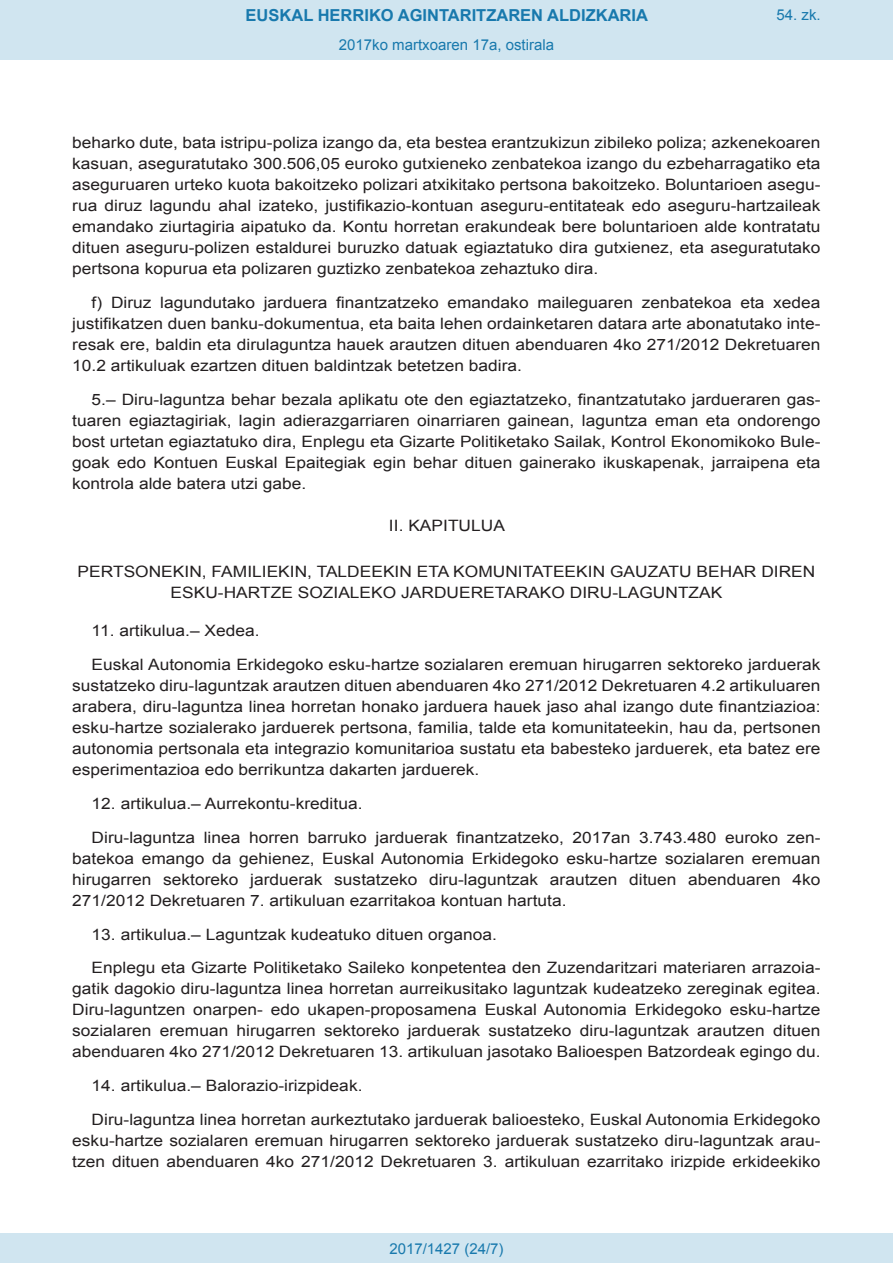
<style>
.page{position:relative;width:893px;height:1263px;background:#fff}
.page>*{position:absolute;margin:0;border:0;box-sizing:border-box;transform-origin:0 0}
.t1{font:700 16.5px "Arial";color:#1879ad}
.BOPVDetalle{font:15.6px/21px "Arial";color:#231f20;text-align:justify;scale:1.11 1}
.BOPVClave{font:15.6px/21px "Arial";color:#231f20;text-align:center;scale:1.11 1}
.Paginacion_Centro{font:15px "Arial";color:#1879ad}
</style>
<div class="page">
<div style="left:0;top:0;width:893px;height:60px;background:#d0e5f0"></div>
<div style="left:0;top:1233px;width:893px;height:30px;background:#d0e5f0"></div>
<p class="t1" style="left:246px;top:4px;width:404px">EUSKAL HERRIKO AGINTARITZAREN ALDIZKARIA</p>
<p class="Paginacion_Centro" style="left:339px;top:35px;width:217px">2017ko martxoaren 17a, ostirala</p>
<p class="Paginacion_Centro" style="left:776px;top:5px;width:46px">54. zk.</p>
<p class="BOPVDetalle" style="left:72px;top:132px;width:676px">beharko dute, bata istripu-poliza izango da, eta bestea erantzukizun zibileko poliza; azkenekoaren kasuan, aseguratutako 300.506,05 euroko gutxieneko zenbatekoa izango du ezbeharragatiko eta aseguruaren urteko kuota bakoitzeko polizari atxikitako pertsona bakoitzeko. Boluntarioen asegu&shy;rua diruz lagundu ahal izateko, justifikazio-kontuan aseguru-entitateak edo aseguru-hartzaileak emandako ziurtagiria aipatuko da. Kontu horretan erakundeak bere boluntarioen alde kontratatu dituen aseguru-polizen estaldurei buruzko datuak egiaztatuko dira gutxienez, eta aseguratutako pertsona kopurua eta polizaren guztizko zenbatekoa zehaztuko dira.</p>
<p class="BOPVDetalle" style="left:72px;top:292px;width:676px;text-indent:19px">f) Diruz lagundutako jarduera finantzatzeko emandako maileguaren zenbatekoa eta xedea justifikatzen duen banku-dokumentua, eta baita lehen ordainketaren datara arte abonatutako inte&shy;resak ere, baldin eta dirulaguntza hauek arautzen dituen abenduaren 4ko 271/2012 Dekretuaren 10.2 artikuluak ezartzen dituen baldintzak betetzen badira.</p>
<p class="BOPVDetalle" style="left:72px;top:389px;width:676px;text-indent:19px">5.– Diru-laguntza behar bezala aplikatu ote den egiaztatzeko, finantzatutako jardueraren gas&shy;tuaren egiaztagiriak, lagin adierazgarriaren oinarriaren gainean, laguntza eman eta ondorengo bost urtetan egiaztatuko dira, Enplegu eta Gizarte Politiketako Sailak, Kontrol Ekonomikoko Bule&shy;goak edo Kontuen Euskal Epaitegiak egin behar dituen gainerako ikuskapenak, jarraipena eta kontrola alde batera utzi gabe.</p>
<p class="BOPVClave" style="left:389px;top:515px;width:106px">II. KAPITULUA</p>
<p class="BOPVClave" style="left:78px;top:562px;width:666px">PERTSONEKIN, FAMILIEKIN, TALDEEKIN ETA KOMUNITATEEKIN GAUZATU BEHAR DIREN<br>ESKU-HARTZE SOZIALEKO JARDUERETARAKO DIRU-LAGUNTZAK</p>
<p class="BOPVDetalle" style="left:92px;top:621px;width:153px">11. artikulua.– Xedea.</p>
<p class="BOPVDetalle" style="left:72px;top:654px;width:676px;text-indent:19px">Euskal Autonomia Erkidegoko esku-hartze sozialaren eremuan hirugarren sektoreko jarduerak sustatzeko diru-laguntzak arautzen dituen abenduaren 4ko 271/2012 Dekretuaren 4.2 artikuluaren arabera, diru-laguntza linea horretan honako jarduera hauek jaso ahal izango dute finantziazioa: esku-hartze sozialerako jarduerek pertsona, familia, talde eta komunitateekin, hau da, pertsonen autonomia pertsonala eta integrazio komunitarioa sustatu eta babesteko jarduerek, eta batez ere esperimentazioa edo berrikuntza dakarten jarduerek.</p>
<p class="BOPVDetalle" style="left:92px;top:793px;width:246px">12. artikulua.– Aurrekontu-kreditua.</p>
<p class="BOPVDetalle" style="left:72px;top:827px;width:676px;text-indent:19px">Diru-laguntza linea horren barruko jarduerak finantzatzeko, 2017an 3.743.480 euroko zen&shy;batekoa emango da gehienez, Euskal Autonomia Erkidegoko esku-hartze sozialaren eremuan hirugarren sektoreko jarduerak sustatzeko diru-laguntzak arautzen dituen abenduaren 4ko 271/2012 Dekretuaren 7. artikuluan ezarritakoa kontuan hartuta.</p>
<p class="BOPVDetalle" style="left:92px;top:924px;width:367px">13. artikulua.– Laguntzak kudeatuko dituen organoa.</p>
<p class="BOPVDetalle" style="left:72px;top:957px;width:676px;text-indent:19px">Enplegu eta Gizarte Politiketako Saileko konpetentea den Zuzendaritzari materiaren arrazoia&shy;gatik dagokio diru-laguntza linea horretan aurreikusitako laguntzak kudeatzeko zereginak egitea.<br>Diru-laguntzen onarpen- edo ukapen-proposamena Euskal Autonomia Erkidegoko esku-hartze sozialaren eremuan hirugarren sektoreko jarduerak sustatzeko diru-laguntzak arautzen dituen abenduaren 4ko 271/2012 Dekretuaren 13. artikuluan jasotako Balioespen Batzordeak egingo du.</p>
<p class="BOPVDetalle" style="left:92px;top:1075px;width:246px">14. artikulua.– Balorazio-irizpideak.</p>
<p class="BOPVDetalle" style="left:72px;top:1109px;width:676px;text-indent:19px">Diru-laguntza linea horretan aurkeztutako jarduerak balioesteko, Euskal Autonomia Erkidegoko esku-hartze sozialaren eremuan hirugarren sektoreko jarduerak sustatzeko diru-laguntzak arau&shy;tzen dituen abenduaren 4ko 271/2012 Dekretuaren 3. artikuluan ezarritako irizpide erkideekiko</p>
<p class="Paginacion_Centro" style="left:389px;top:1238px;width:116px">2017/1427 (24/7)</p>
</div>
